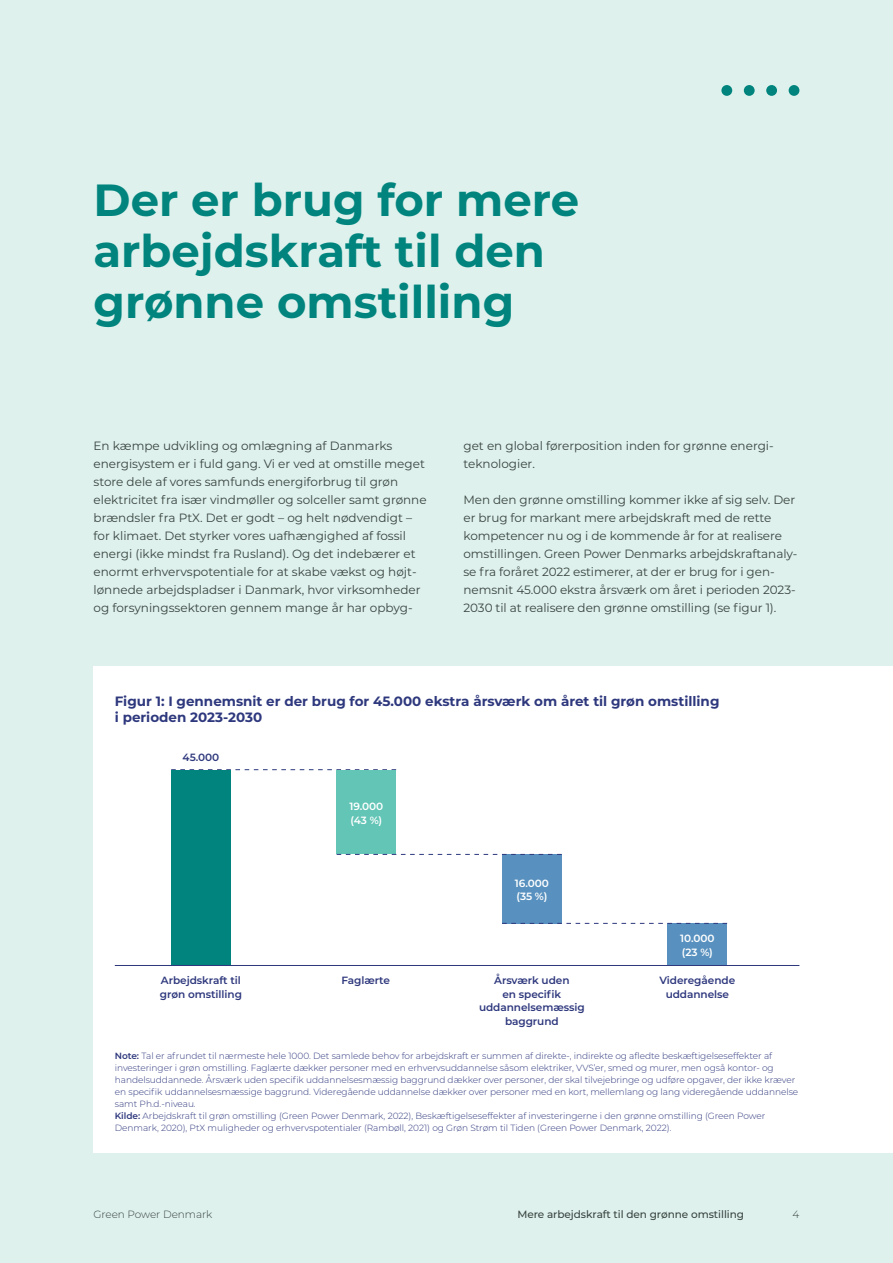
<style>
.page{position:relative;width:893px;height:1263px;background:#def1ed}
.page>*{position:absolute;margin:0;border:0;box-sizing:border-box;transform-origin:0 0}
.Rubrik_30_34{font:700 45px/51px "Montserrat";color:#00847d}
.FIGUR_RUBRIK_9_Bold{font:700 13.5px/16.5px "Montserrat";color:#2e387d}
.Brød{font:12px/18px "Montserrat";color:#39443f}
.Manchet_13_19{font:600 10.5px/13.5px "Montserrat";letter-spacing:-.005em;color:#2e387d;text-align:center}
.t1{font:500 10.5px "Montserrat";letter-spacing:-.005em;color:#39443f}
.Manchet_13_19-2{font:600 10.5px "Montserrat";letter-spacing:-.005em;color:#fff}
.t2{font:300 10.5px "Montserrat";letter-spacing:-.005em;color:#39443f}
.Note{font:300 9px/12px "Montserrat";letter-spacing:-.005em;color:#2e387d}
.s1{font-weight:600}
</style>
<div class="page">
<div style="left:721px;top:85px;width:11px;height:11px;background:#00847d;border-radius:50%"></div>
<div style="left:744px;top:85px;width:11px;height:11px;background:#00847d;border-radius:50%"></div>
<div style="left:766px;top:85px;width:11px;height:11px;background:#00847d;border-radius:50%"></div>
<div style="left:789px;top:85px;width:10px;height:11px;background:#00847d;border-radius:50%"></div>
<div style="left:94px;top:666px;width:799px;height:486px;background:#fff"></div>
<svg style="left:171px;top:769px;width:225px;height:1px"></svg>
<div style="left:171px;top:770px;width:60px;height:196px;background:#00847d"></div>
<div style="left:337px;top:770px;width:59px;height:84px;background:#62c5b6"></div>
<div style="left:502px;top:854px;width:60px;height:70px;background:#5891bf"></div>
<div style="left:668px;top:924px;width:59px;height:41px;background:#5891bf"></div>
<hr style="left:115px;top:965px;width:684px;height:1px;background:#2e387d">
<svg style="left:337px;top:854px;width:225px;height:1px"></svg>
<svg style="left:502px;top:923px;width:225px;height:1px"></svg>
<p class="Rubrik_30_34" style="left:94px;top:172px;width:487px">Der er brug for mere arbejdskraft til den grønne omstilling</p>
<p class="Brød" style="left:94px;top:436px;width:335px">En kæmpe udvikling og omlægning af Danmarks energisystem er i fuld gang. Vi er ved at omstille meget store dele af vores samfunds energiforbrug til grøn elektricitet fra især vindmøller og solceller samt grønne brændsler fra PtX. Det er godt – og helt nødvendigt – for klimaet. Det styrker vores uafhængighed af fossil energi (ikke mindst fra Rusland). Og det indebærer et enormt erhvervspotentiale for at skabe vækst og højt&shy;lønnede arbejdspladser i Danmark, hvor virksomheder og forsyningssektoren gennem mange år har opbyg-</p>
<p class="Brød" style="left:463px;top:436px;width:310px">get en global førerposition inden for grønne energi&shy;teknologier.</p>
<p class="Brød" style="left:463px;top:490px;width:335px">Men den grønne omstilling kommer ikke af sig selv. Der er brug for markant mere arbejdskraft med de rette kompetencer nu og i de kommende år for at realisere omstillingen. Green Power Denmarks arbejdskraftanaly&shy;se fra foråret 2022 estimerer, at der er brug for i gen&shy;nemsnit 45.000 ekstra årsværk om året i perioden 2023- 2030 til at realisere den grønne omstilling (se figur 1).</p>
<p class="FIGUR_RUBRIK_9_Bold" style="left:115px;top:692px;width:606px">Figur 1: I gennemsnit er der brug for 45.000 ekstra årsværk om året til grøn omstilling i perioden 2023-2030</p>
<p class="Manchet_13_19" style="left:183px;top:750px;width:38px">45.000</p>
<p class="Manchet_13_19-2" style="left:349px;top:799px;width:35px">19.000</p>
<p class="Manchet_13_19-2" style="left:351px;top:812px;width:33px">(43 %)</p>
<p class="Manchet_13_19-2" style="left:515px;top:876px;width:36px">16.000</p>
<p class="Manchet_13_19-2" style="left:516px;top:889px;width:32px">(35 %)</p>
<p class="Manchet_13_19-2" style="left:680px;top:931px;width:36px">10.000</p>
<p class="Manchet_13_19-2" style="left:682px;top:945px;width:32px">(23 %)</p>
<p class="Manchet_13_19" style="left:160px;top:973px;width:84px;text-align:left">Arbejdskraft til grøn omstilling</p>
<p class="Manchet_13_19" style="left:341px;top:973px;width:50px">Faglærte</p>
<p class="Manchet_13_19" style="left:479px;top:973px;width:107px">Årsværk uden<br>en specifik uddannelsemæssig baggrund</p>
<p class="Manchet_13_19" style="left:659px;top:973px;width:77px">Videregående uddannelse</p>
<p class="Note" style="left:115px;top:1050px;width:685px"><span class="s1">Note:</span> Tal er afrundet til nærmeste hele 1000. Det samlede behov for arbejdskraft er summen af direkte-, indirekte og afledte beskæftigelseseffekter af investeringer i grøn omstilling. Faglærte dækker personer med en erhvervsuddannelse såsom elektriker, VVS’er, smed og murer, men også kontor- og handelsuddannede. Årsværk uden specifik uddannelsesmæssig baggrund dækker over personer, der skal tilvejebringe og udføre opgaver, der ikke kræver en specifik uddannelsesmæssige baggrund. Videregående uddannelse dækker over personer med en kort, mellemlang og lang videregående uddannelse samt Ph.d.-niveau.</p>
<p class="Note" style="left:115px;top:1110px;width:652px"><span class="s1">Kilde:</span> Arbejdskraft til grøn omstilling (Green Power Denmark, 2022), Beskæftigelseseffekter af investeringerne i den grønne omstilling (Green Power<br>Denmark, 2020), PtX muligheder og erhvervspotentialer (Rambøll, 2021) og Grøn Strøm til Tiden (Green Power Denmark, 2022).</p>
<p class="t2" style="left:94px;top:1207px;width:120px">Green Power Denmark</p>
<p class="t1" style="left:517px;top:1207px;width:228px">Mere arbejdskraft til den grønne omstilling</p>
<p class="t2" style="left:793px;top:1207px;width:8px">4</p>
</div>
